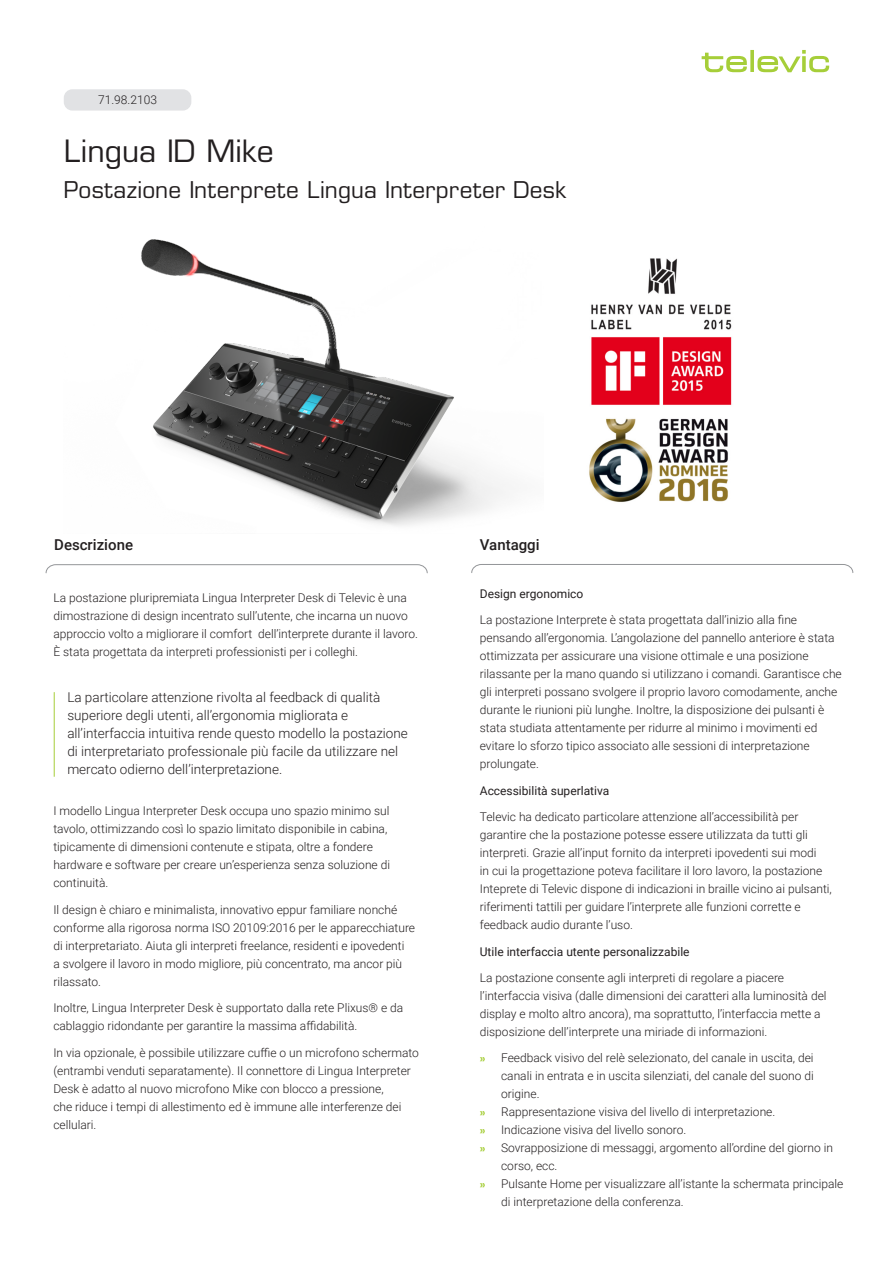
<style>
.page{position:relative;width:893px;height:1263px;background:#fff}
.page>*{position:absolute;margin:0;border:0;box-sizing:border-box;transform-origin:0 0}
.t1{font:30px "Eurostile LT Std";color:#231f20}
.t2{font:22.5px "Eurostile LT Std";letter-spacing:.015em;color:#231f20}
.BROOD___regular{font:500 15px "Roboto";color:#231f20}
.BROOD___regular-2{font:300 13.5px/18px "Roboto";color:#231f20}
.BROOD___regular-3{font:300 12px/18px "Roboto";color:#231f20}
.BROOD___regular-4{font:12px "Roboto";color:#231f20}
.s1{font-family:"Frutiger LT Std";font-weight:700;font-size:10.5px;color:#a6ce39}
</style>
<div class="page">
<svg style="left:702px;top:50px;width:127px;height:22px"></svg>
<div style="left:64px;top:89px;width:127px;height:22px;background:#e1e2e4;border-radius:9px"></div>
<hr style="left:54px;top:692px;width:1px;height:85px;background:#a6ce39">
<svg style="left:45px;top:564px;width:383px;height:10px"></svg>
<svg style="left:471px;top:564px;width:383px;height:9px"></svg>
<img style="left:141px;top:239px;width:365px;height:287px">
<img style="left:589px;top:258px;width:143px;height:244px">
<p class="BROOD___regular-3" style="left:98px;top:91px;width:60px">71.98.2103</p>
<h1 class="t1" style="left:64px;top:133px;width:211px">Lingua ID Mike</h1>
<h2 class="t2" style="left:64px;top:176px;width:504px">Postazione Interprete Lingua Interpreter Desk</h2>
<p class="BROOD___regular" style="left:54px;top:534px;width:80px">Descrizione</p>
<p class="BROOD___regular" style="left:480px;top:534px;width:61px">Vantaggi</p>
<p class="BROOD___regular-4" style="left:480px;top:585px;width:105px">Design ergonomico</p>
<p class="BROOD___regular-3" style="left:480px;top:610px;width:363px">La postazione Interprete è stata progettata dall’inizio alla fine pensando all’ergonomia. L’angolazione del pannello anteriore è stata ottimizzata per assicurare una visione ottimale e una posizione rilassante per la mano quando si utilizzano i comandi. Garantisce che gli interpreti possano svolgere il proprio lavoro comodamente, anche durante le riunioni più lunghe. Inoltre, la disposizione dei pulsanti è stata studiata attentamente per ridurre al minimo i movimenti ed evitare lo sforzo tipico associato alle sessioni di interpretazione prolungate.</p>
<p class="BROOD___regular-4" style="left:480px;top:782px;width:131px">Accessibilità superlativa</p>
<p class="BROOD___regular-3" style="left:480px;top:807px;width:353px">Televic ha dedicato particolare attenzione all’accessibilità per garantire che la postazione potesse essere utilizzata da tutti gli interpreti. Grazie all’input fornito da interpreti ipovedenti sui modi<br>in cui la progettazione poteva facilitare il loro lavoro, la postazione Inteprete di Televic dispone di indicazioni in braille vicino ai pulsanti, riferimenti tattili per guidare l’interprete alle funzioni corrette e feedback audio durante l’uso.</p>
<p class="BROOD___regular-4" style="left:480px;top:943px;width:211px">Utile interfaccia utente personalizzabile</p>
<p class="BROOD___regular-3" style="left:480px;top:968px;width:348px">La postazione consente agli interpreti di regolare a piacere l’interfaccia visiva (dalle dimensioni dei caratteri alla luminosità del display e molto altro ancora), ma soprattutto, l’interfaccia mette a disposizione dell’interprete una miriade di informazioni.</p>
<p class="BROOD___regular-3" style="left:501px;top:1048px;width:314px;text-align:justify;text-indent:-21px"><span class="s1">»</span> Feedback visivo del relè selezionato, del canale in uscita, dei canali in entrata e in uscita silenziati, del canale del suono di origine.</p>
<p class="BROOD___regular-3" style="left:480px;top:1102px;width:297px"><span class="s1">»</span> Rappresentazione visiva del livello di interpretazione.</p>
<p class="BROOD___regular-3" style="left:480px;top:1120px;width:208px"><span class="s1">»</span> Indicazione visiva del livello sonoro.</p>
<p class="BROOD___regular-3" style="left:501px;top:1138px;width:333px;text-indent:-21px"><span class="s1">»</span> Sovrapposizione di messaggi, argomento all’ordine del giorno in corso, ecc.</p>
<p class="BROOD___regular-3" style="left:501px;top:1174px;width:344px;text-indent:-21px"><span class="s1">»</span> Pulsante Home per visualizzare all’istante la schermata principale di interpretazione della conferenza.</p>
<p class="BROOD___regular-3" style="left:53px;top:588px;width:366px">La postazione pluripremiata Lingua Interpreter Desk di Televic è una dimostrazione di design incentrato sull’utente, che incarna un nuovo approccio volto a migliorare il comfort dell’interprete durante il lavoro.<br>È stata progettata da interpreti professionisti per i colleghi.</p>
<p class="BROOD___regular-2" style="left:67px;top:688px;width:342px">La particolare attenzione rivolta al feedback di qualità superiore degli utenti, all’ergonomia migliorata e all’interfaccia intuitiva rende questo modello la postazione di interpretariato professionale più facile da utilizzare nel mercato odierno dell’interpretazione.</p>
<p class="BROOD___regular-3" style="left:53px;top:801px;width:338px">I modello Lingua Interpreter Desk occupa uno spazio minimo sul tavolo, ottimizzando così lo spazio limitato disponibile in cabina, tipicamente di dimensioni contenute e stipata, oltre a fondere hardware e software per creare un’esperienza senza soluzione di continuità.</p>
<p class="BROOD___regular-3" style="left:53px;top:900px;width:363px">Il design è chiaro e minimalista, innovativo eppur familiare nonché conforme alla rigorosa norma ISO 20109:2016 per le apparecchiature di interpretariato. Aiuta gli interpreti freelance, residenti e ipovedenti<br>a svolgere il lavoro in modo migliore, più concentrato, ma ancor più rilassato.</p>
<p class="BROOD___regular-3" style="left:53px;top:998px;width:351px">Inoltre, Lingua Interpreter Desk è supportato dalla rete Plixus® e da cablaggio ridondante per garantire la massima affidabilità.</p>
<p class="BROOD___regular-3" style="left:53px;top:1043px;width:367px">In via opzionale, è possibile utilizzare cuffie o un microfono schermato (entrambi venduti separatamente). Il connettore di Lingua Interpreter Desk è adatto al nuovo microfono Mike con blocco a pressione,<br>che riduce i tempi di allestimento ed è immune alle interferenze dei cellulari.</p>
</div>
